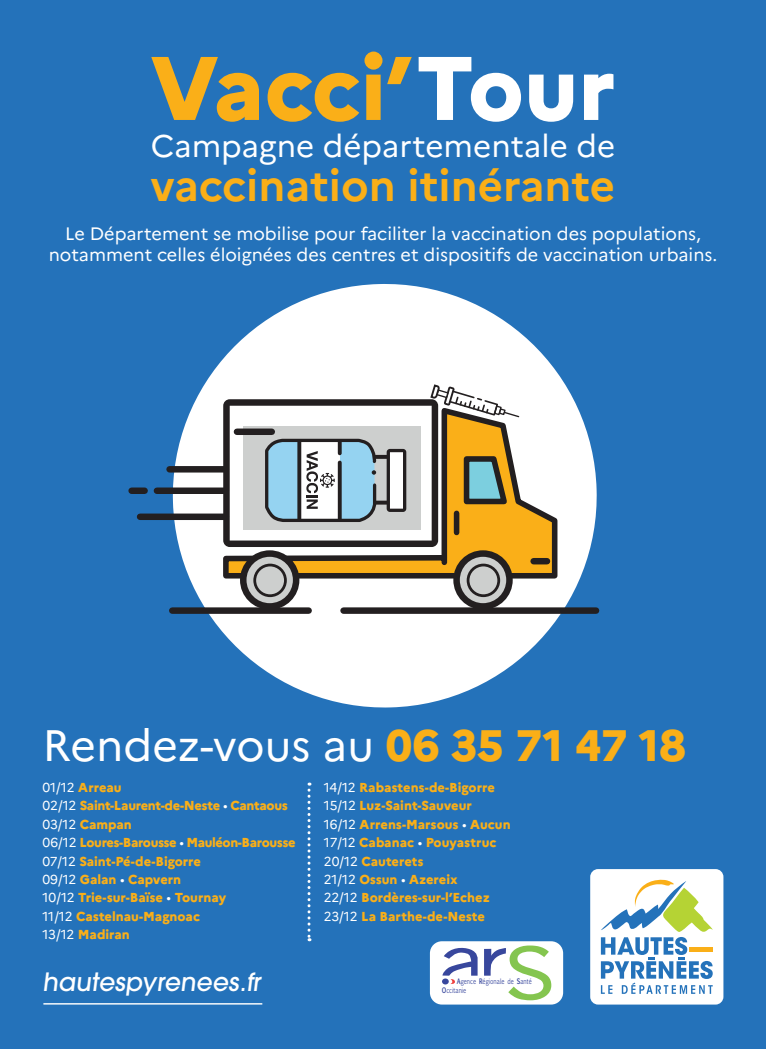
<style>
.page{position:relative;width:766px;height:1049px;background:#fff}
.page>*{position:absolute;margin:0;border:0;box-sizing:border-box;transform-origin:0 0}
.t1{font:800 90px "Marianne";color:#faaf18}
.t2{font:44px "Marianne";color:#fff}
.t3{font:700 43.8px "Marianne";color:#faaf18}
.t4{font:31.2px "Marianne";color:#fff}
.t5{font:500 25.1px "ITC Avant Garde Pro";color:#fff}
.t6{font:18px/21.6px "Marianne";color:#fff;text-align:center}
.t7{font:800 13px/18.4px "Marianne";color:#faaf18}
.t8{font:7.3px/8.9px "Euphemia UCAS";color:#38479d;scale:.77 1}
.s1{color:#fff}
.s2{font-weight:800;color:#faaf18}
.s3{font-weight:400;color:#fff}
.s4{font-weight:700}
</style>
<div class="page">
<div style="left:0;top:0;width:765px;height:1049px;background:#2472ba"></div>
<svg style="left:169px;top:284px;width:430px;height:423px;fill:#fff"></svg>
<svg style="left:220px;top:403px;width:340px;height:178px"></svg>
<div style="left:533px;top:558px;width:14px;height:6px;background:#231f20"></div>
<div style="left:169px;top:466px;width:57px;height:6px;background:#231f20"></div>
<div style="left:157px;top:487px;width:69px;height:7px;background:#231f20"></div>
<div style="left:132px;top:487px;width:13px;height:7px;background:#231f20"></div>
<div style="left:140px;top:513px;width:86px;height:7px;background:#231f20"></div>
<div style="left:172px;top:607px;width:136px;height:7px;background:#231f20"></div>
<div style="left:343px;top:607px;width:253px;height:7px;background:#231f20"></div>
<svg style="left:243px;top:553px;width:53px;height:53px;fill:#cdcfce"></svg>
<div style="left:240px;top:550px;width:59px;height:60px;border:6px solid #231f20;border-radius:50%"></div>
<div style="left:253px;top:564px;width:34px;height:33px;border:3px solid #231f20;border-radius:50%"></div>
<svg style="left:456px;top:553px;width:53px;height:53px;fill:#cdcfce"></svg>
<div style="left:453px;top:550px;width:59px;height:60px;border:6px solid #231f20;border-radius:50%"></div>
<div style="left:466px;top:564px;width:34px;height:33px;border:3px solid #231f20;border-radius:50%"></div>
<svg style="left:223px;top:383px;width:297px;height:164px"></svg>
<div style="left:590px;top:869px;width:133px;height:135px;background:#fff;border-radius:8px"></div>
<svg style="left:600px;top:879px;width:112px;height:115px"></svg>
<hr style="left:43px;top:1003px;width:219px;height:1px;background:#fff">
<svg style="left:307px;top:782px;width:3px;height:159px"></svg>
<div style="left:430px;top:941px;width:133px;height:63px;background:#fff;border-radius:12px"></div>
<svg style="left:442px;top:947px;width:36px;height:37px"></svg>
<svg style="left:484px;top:945px;width:67px;height:55px"></svg>
<h1 class="t1" style="left:151px;top:33px;width:466px">Vacci’<span class="s1">Tour</span></h1>
<h3 class="t4" style="left:151px;top:127px;width:466px">Campagne départementale de</h3>
<h3 class="t3" style="left:151px;top:159px;width:466px">vaccination itinérante</h3>
<h3 class="t6" style="left:49px;top:222px;width:669px">Le Département se mobilise pour faciliter la vaccination des populations, notamment celles éloignées des centres et dispositifs de vaccination urbains.</h3>
<h2 class="t2" style="left:43px;top:719px;width:644px">Rendez-vous au <span class="s2">06 35 71 47 18</span></h2>
<p class="t7" style="left:43px;top:778px;width:254px"><span class="s3">01/12</span> Arreau<br><span class="s3">02/12</span> Saint-Laurent-de-Neste <span class="s3">•</span> Cantaous<br><span class="s3">03/12</span> Campan<br><span class="s3">06/12</span> Loures-Barousse <span class="s3">•</span> Mauléon-Barousse<br><span class="s3">07/12</span> Saint-Pé-de-Bigorre<br><span class="s3">09/12</span> Galan <span class="s3">•</span> Capvern<br><span class="s3">10/12</span> Trie-sur-Baïse <span class="s3">•</span> Tournay<br><span class="s3">11/12</span> Castelnau-Magnoac<br><span class="s3">13/12</span> Madiran</p>
<p class="t7" style="left:324px;top:778px;width:188px"><span class="s3">14/12</span> Rabastens-de-Bigorre<br><span class="s3">15/12</span> Luz-Saint-Sauveur<br><span class="s3">16/12</span> Arrens-Marsous <span class="s3">•</span> Aucun<br><span class="s3">17/12</span> Cabanac <span class="s3">•</span> Pouyastruc<br><span class="s3">20/12</span> Cauterets<br><span class="s3">21/12</span> Ossun <span class="s3">•</span> Azereix<br><span class="s3">22/12</span> Bordères-sur-l’Echez<br><span class="s3">23/12</span> La Barthe-de-Neste</p>
<h3 class="t5" style="left:43px;top:965px;width:223px">hautespyrenees.fr</h3>
<p class="t8" style="left:441px;top:977px;width:118px;text-indent:15px"><span class="s4">A</span>gence <span class="s4">R</span>égionale de <span class="s4">S</span>anté<br><span class="s4">O</span>ccitanie</p>
</div>
